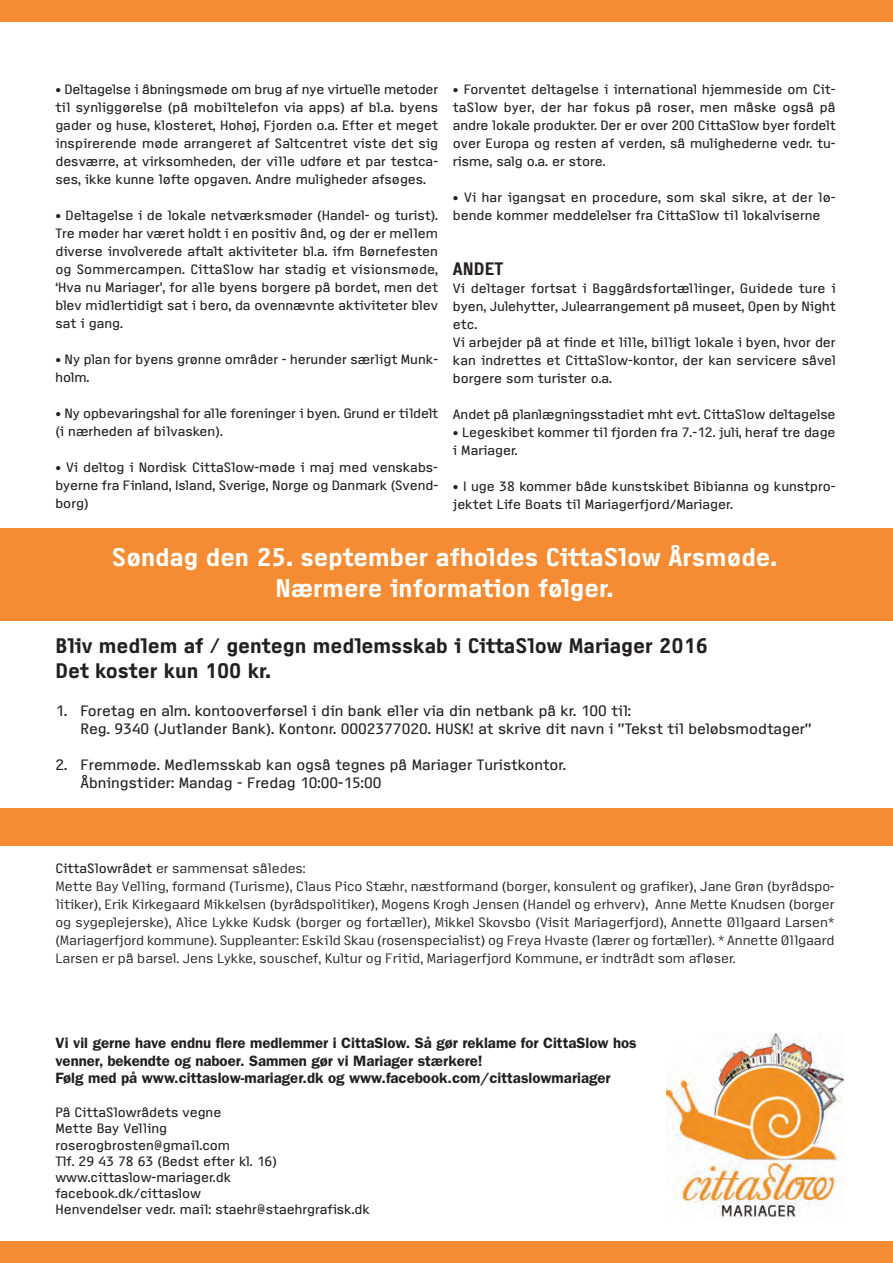
<style>
.page{position:relative;width:893px;height:1263px;background:#fff}
.page>*{position:absolute;margin:0;border:0;box-sizing:border-box;transform-origin:0 0}
.t1{font:700 25.5px/30.6px "Access";color:#fff;text-align:center}
.t2{font:700 21px/25.2px "Access";color:#231f20}
.t3{font:700 18px "Access";color:#231f20}
.t4{font:15px/18px "Access";color:#231f20}
.t5{font:600 15px/17.2px "ITC Franklin Gothic Std";color:#231f20}
.t6{font:13.5px/18px "Access";color:#231f20}
.t7{font:13.5px/18px "Access";color:#231f20}
.s1{font-style:inherit}
</style>
<div class="page">
<img style="left:666px;top:1033px;width:177px;height:185px">
<div style="left:0;top:0;width:893px;height:21px;background:#f58b32"></div>
<div style="left:0;top:528px;width:893px;height:93px;background:#f58b32"></div>
<div style="left:0;top:1242px;width:893px;height:21px;background:#f58b32"></div>
<div style="left:0;top:808px;width:893px;height:37px;background:#f58b32"></div>
<p class="t6" style="left:453px;top:82px;width:384px;text-align:justify">• Forventet deltagelse i international hjemmeside om Cit&shy;taSlow byer, der har fokus på roser, men måske også på andre lokale produkter. Der er over 200 CittaSlow byer fordelt over Europa og resten af verden, så mulighederne vedr. tu&shy;risme, salg o.a. er store.</p>
<p class="t6" style="left:453px;top:190px;width:384px">• Vi har igangsat en procedure, som skal sikre, at der lø&shy;bende kommer meddelelser fra CittaSlow til lokalviserne</p>
<p class="t6" style="left:55px;top:82px;width:384px;text-align:justify">• Deltagelse i åbningsmøde om brug af nye virtuelle metoder til synliggørelse (på mobiltelefon via apps) af bl.a. byens gader og huse, klosteret, Hohøj, Fjorden o.a. Efter et meget inspirerende møde arrangeret af Saltcentret viste det sig desværre, at virksomheden, der ville udføre et par testca&shy;ses, ikke kunne løfte opgaven. Andre muligheder afsøges.</p>
<p class="t6" style="left:55px;top:208px;width:384px;text-align:justify">• Deltagelse i de lokale netværksmøder (Handel- og turist).<br>Tre møder har været holdt i en positiv ånd, og der er mellem diverse involverede aftalt aktiviteter bl.a. ifm Børnefesten og Sommercampen. CittaSlow har stadig et visionsmøde, ‘Hva nu Mariager’, for alle byens borgere på bordet, men det blev midlertidigt sat i bero, da ovennævnte aktiviteter blev sat i gang.</p>
<p class="t6" style="left:55px;top:352px;width:384px">• Ny plan for byens grønne områder - herunder særligt Munk&shy;holm.</p>
<p class="t6" style="left:55px;top:406px;width:384px">• Ny opbevaringshal for alle foreninger i byen. Grund er tildelt (i nærheden af bilvasken).</p>
<p class="t6" style="left:55px;top:460px;width:384px;text-align:justify">• Vi deltog i Nordisk CittaSlow-møde i maj med venskabs&shy;byerne fra Finland, Island, Sverige, Norge og Danmark (Svend&shy;borg)</p>
<h3 class="t3" style="left:453px;top:262px;width:52px">ANDET</h3>
<p class="t6" style="left:453px;top:280px;width:384px">Vi deltager fortsat i Baggårdsfortællinger, Guidede ture i byen, Julehytter, Julearrangement på museet, Open by Night etc.<br>Vi arbejder på at finde et lille, billigt lokale i byen, hvor der kan indrettes et CittaSlow-kontor, der kan servicere såvel borgere som turister o.a.</p>
<p class="t6" style="left:453px;top:406px;width:384px">Andet på planlægningsstadiet mht evt. CittaSlow deltagelse</p>
<p class="t6" style="left:453px;top:424px;width:384px">• Legeskibet kommer til fjorden fra 7.-12. juli, heraf tre dage i Mariager.</p>
<p class="t6" style="left:453px;top:478px;width:384px">• I uge 38 kommer både kunstskibet Bibianna og kunstpro&shy;jektet Life Boats til Mariagerfjord/Mariager.</p>
<h1 class="t1" style="left:112px;top:544px;width:666px">Søndag den 25. september afholdes CittaSlow Årsmøde.<br>Nærmere information følger.</h1>
<h2 class="t2" style="left:55px;top:635px;width:654px">Bliv medlem af / gentegn medlemsskab i CittaSlow Mariager 2016<br>Det koster kun 100 kr.</h2>
<p class="t4" style="left:80px;top:703px;width:733px;text-indent:-25px">1. Foretag en alm. kontooverførsel i din bank eller via din netbank på kr. 100 til:<br>Reg. 9340 (Jutlander Bank). Kontonr. 0002377020. HUSK! at skrive dit navn i "Tekst til beløbsmodtager"</p>
<p class="t4" style="left:80px;top:757px;width:487px;text-indent:-25px">2. Fremmøde. Medlemsskab kan også tegnes på Mariager Turistkontor.<br>Åbningstider: Mandag - Fredag 10:00-15:00</p>
<p class="t7" style="left:55px;top:861px;width:781px"><span class="s1">CittaSlowrådet</span> er sammensat således:<br>Mette Bay Velling, formand (Turisme), Claus Pico Stæhr, næstformand (borger, konsulent og grafiker), Jane Grøn (byrådspo&shy;litiker), Erik Kirkegaard Mikkelsen (byrådspolitiker), Mogens Krogh Jensen (Handel og erhverv), Anne Mette Knudsen (borger og sygeplejerske), Alice Lykke Kudsk (borger og fortæller), Mikkel Skovsbo (Visit Mariagerfjord), Annette Øllgaard Larsen* (Mariagerfjord kommune). Suppleanter: Eskild Skau (rosenspecialist) og Freya Hvaste (lærer og fortæller). * Annette Øllgaard Larsen er på barsel. Jens Lykke, souschef, Kultur og Fritid, Mariagerfjord Kommune, er indtrådt som afløser.</p>
<p class="t5" style="left:55px;top:1036px;width:583px">Vi vil gerne have endnu flere medlemmer i CittaSlow. Så gør reklame for CittaSlow hos venner, bekendte og naboer. Sammen gør vi Mariager stærkere!<br>Følg med på www.cittaslow-mariager.dk og www.facebook.com/cittaslowmariager</p>
<p class="t6" style="left:55px;top:1105px;width:316px;line-height:16.2px">På CittaSlowrådets vegne<br>Mette Bay Velling<br>roserogbrosten@gmail.com<br>Tlf. 29 43 78 63 (Bedst efter kl. 16) www.cittaslow-mariager.dk facebook.dk/cittaslow<br>Henvendelser vedr. mail: staehr@staehrgrafisk.dk</p>
</div>
